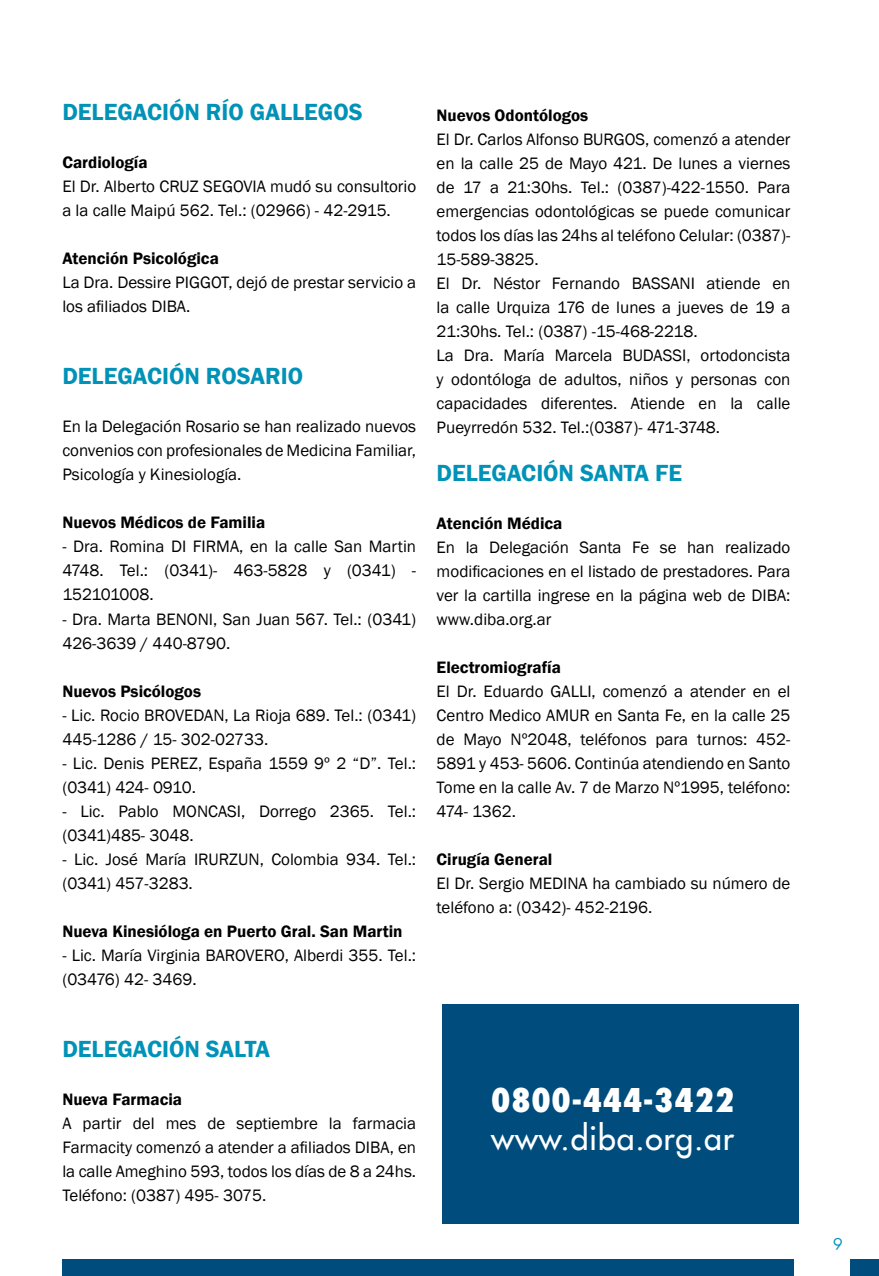
<style>
.page{position:relative;width:879px;height:1276px;background:#fff}
.page>*{position:absolute;margin:0;border:0;box-sizing:border-box;transform-origin:0 0}
.t1{font:32px "Futura LT";letter-spacing:.025em;color:#fff}
.t2{font:800 condensed 32px "Futura LT";letter-spacing:.025em;color:#fff}
.t3{font:600 24px "Franklin Gothic";color:#0092b7}
.t4{font:18px "Futura";color:#0092b7}
.t5{font:17px/24px "Franklin Gothic";color:#000}
.t6{font:600 17px "Franklin Gothic";color:#000}
</style>
<div class="page">
<div style="left:850px;top:1259px;width:29px;height:17px;background:#004d7d"></div>
<div style="left:62px;top:1259px;width:732px;height:17px;background:#004d7d"></div>
<div style="left:442px;top:1003px;width:357px;height:220px;background:#004d7d"></div>
<h2 class="t3" style="left:62px;top:97px;width:302px">Delegación Río Gallegos</h2>
<p class="t6" style="left:62px;top:152px;width:87px">Cardiología</p>
<p class="t5" style="left:62px;top:175px;width:355px">El Dr. Alberto CRUZ SEGOVIA mudó su consultorio a la calle Maipú 562. Tel.: (02966) - 42-2915.</p>
<p class="t6" style="left:62px;top:248px;width:158px">Atención Psicológica</p>
<p class="t5" style="left:62px;top:271px;width:355px">La Dra. Dessire PIGGOT, dejó de prestar servicio a los afiliados DIBA.</p>
<h2 class="t3" style="left:62px;top:361px;width:242px">Delegación Rosario</h2>
<p class="t5" style="left:62px;top:415px;width:355px;text-align:justify">En la Delegación Rosario se han realizado nuevos convenios con profesionales de Medicina Familiar, Psicología y Kinesiología.</p>
<p class="t6" style="left:62px;top:512px;width:204px">Nuevos Médicos de Familia</p>
<p class="t5" style="left:62px;top:535px;width:355px;text-align:justify">- Dra. Romina DI FIRMA, en la calle San Martin 4748. Tel.: (0341)- 463-5828 y (0341) - 152101008.</p>
<p class="t5" style="left:62px;top:607px;width:355px">- Dra. Marta BENONI, San Juan 567. Tel.: (0341)<br>426-3639 / 440-8790.</p>
<p class="t6" style="left:62px;top:680px;width:140px">Nuevos Psicólogos</p>
<p class="t5" style="left:62px;top:703px;width:355px">- Lic. Rocio BROVEDAN, La Rioja 689. Tel.: (0341)<br>445-1286 / 15- 302-02733.</p>
<p class="t5" style="left:62px;top:751px;width:355px">- Lic. Denis PEREZ, España 1559 9º 2 “D”. Tel.: (0341) 424- 0910.</p>
<p class="t5" style="left:62px;top:799px;width:355px">- Lic. Pablo MONCASI, Dorrego 2365. Tel.: (0341)485- 3048.</p>
<p class="t5" style="left:62px;top:847px;width:355px">- Lic. José María IRURZUN, Colombia 934. Tel.: (0341) 457-3283.</p>
<p class="t6" style="left:62px;top:920px;width:342px">Nueva Kinesióloga en Puerto Gral. San Martin</p>
<p class="t5" style="left:62px;top:943px;width:355px">- Lic. María Virginia BAROVERO, Alberdi 355. Tel.: (03476) 42- 3469.</p>
<h2 class="t3" style="left:62px;top:1033px;width:197px">Delegación Salta</h2>
<p class="t6" style="left:62px;top:1088px;width:121px">Nueva Farmacia</p>
<p class="t5" style="left:62px;top:1111px;width:355px;text-align:justify">A partir del mes de septiembre la farmacia Farmacity comenzó a atender a afiliados DIBA, en la calle Ameghino 593, todos los días de 8 a 24hs.<br>Teléfono: (0387) 495- 3075.</p>
<p class="t6" style="left:437px;top:105px;width:153px">Nuevos Odontólogos</p>
<p class="t5" style="left:437px;top:128px;width:355px">El Dr. Carlos Alfonso BURGOS, comenzó a atender en la calle 25 de Mayo 421. De lunes a viernes de 17 a 21:30hs. Tel.: (0387)-422-1550. Para emergencias odontológicas se puede comunicar todos los días las 24hs al teléfono Celular: (0387)- 15-589-3825.<br>El Dr. Néstor Fernando BASSANI atiende en la calle Urquiza 176 de lunes a jueves de 19 a 21:30hs. Tel.: (0387) -15-468-2218.<br>La Dra. María Marcela BUDASSI, ortodoncista y odontóloga de adultos, niños y personas con capacidades diferentes. Atiende en la calle Pueyrredón 532. Tel.:(0387)- 471-3748.</p>
<h2 class="t3" style="left:437px;top:458px;width:245px">Delegación Santa Fe</h2>
<p class="t6" style="left:437px;top:513px;width:127px">Atención Médica</p>
<p class="t5" style="left:437px;top:536px;width:355px;text-align:justify">En la Delegación Santa Fe se han realizado modificaciones en el listado de prestadores. Para ver la cartilla ingrese en la página web de DIBA: www.diba.org.ar</p>
<p class="t6" style="left:437px;top:657px;width:126px">Electromiografía</p>
<p class="t5" style="left:437px;top:680px;width:355px;text-align:justify">El Dr. Eduardo GALLI, comenzó a atender en el Centro Medico AMUR en Santa Fe, en la calle 25 de Mayo Nº2048, teléfonos para turnos: 452- 5891 y 453- 5606. Continúa atendiendo en Santo Tome en la calle Av. 7 de Marzo Nº1995, teléfono:<br>474- 1362.</p>
<p class="t6" style="left:437px;top:849px;width:117px">Cirugía General</p>
<p class="t5" style="left:437px;top:872px;width:355px">El Dr. Sergio MEDINA ha cambiado su número de teléfono a: (0342)- 452-2196.</p>
<h1 class="t2" style="left:491px;top:1080px;width:244px">0800-444-3422</h1>
<h1 class="t1" style="left:491px;top:1117px;width:244px">www.diba.org.ar</h1>
<p class="t4" style="left:833px;top:1233px;width:12px">9</p>
</div>
